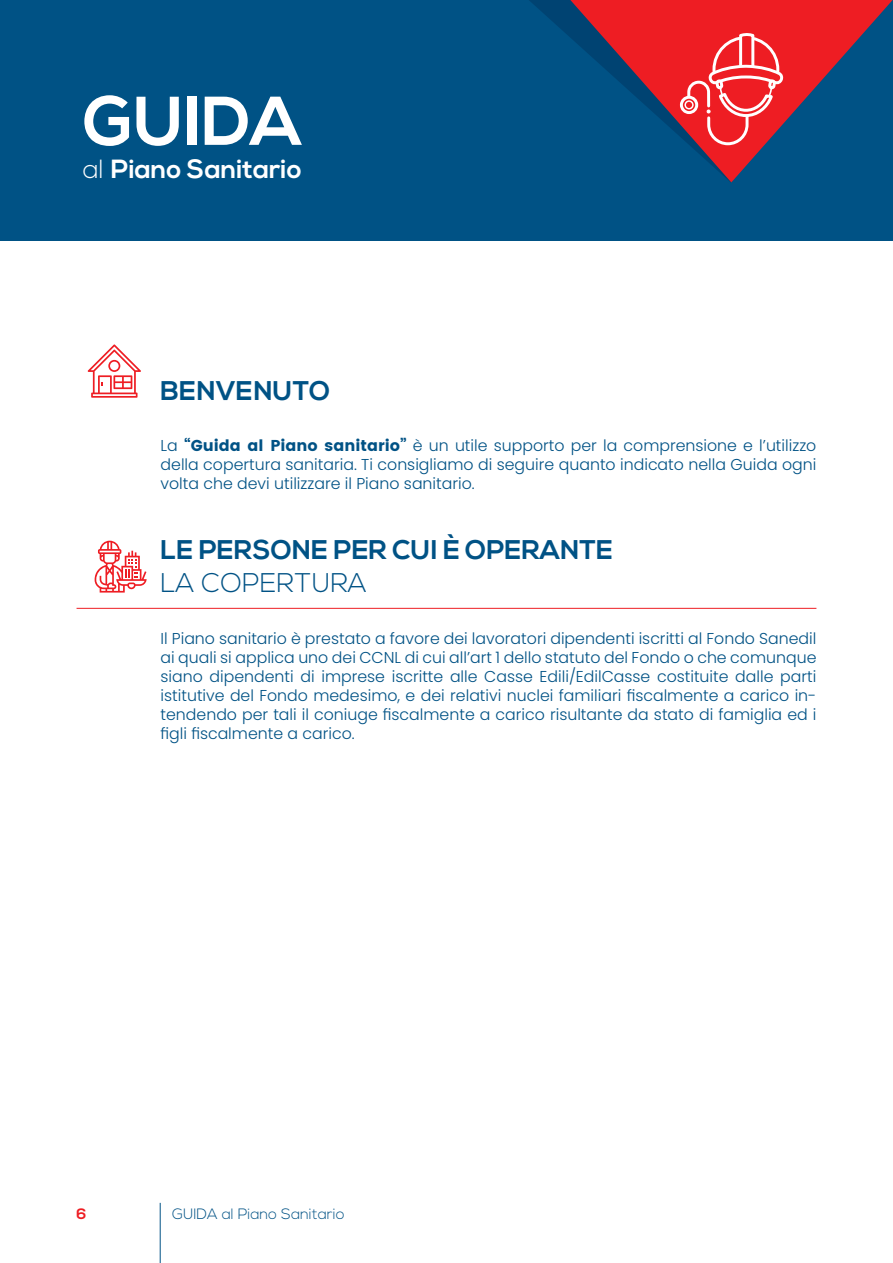
<style>
.page{position:relative;width:893px;height:1263px;background:#fff}
.page>*{position:absolute;margin:0;border:0;box-sizing:border-box;transform-origin:0 0}
.t1{font:700 68.85px "Nexa";color:#fff}
.t2{font:700 27px "Nexa";color:#005285}
.t3{font:300 27px "Nexa";color:#005285}
.t4{font:700 26.25px "Nexa";color:#fff}
.t5{font:300 15.75px/18.9px "Poppins";color:#005285;text-align:justify}
.t6{font:300 15px "Nexa";color:#005285}
.t7{font:700 15px "Nexa";color:#ee1d23}
.s1{font-weight:300}
.s2{font-weight:400}
</style>
<div class="page">
<hr style="left:160px;top:1203px;width:1px;height:60px;background:#005285">
<div style="left:0;top:0;width:893px;height:241px;background:#005285"></div>
<svg style="left:529px;top:0;width:41px;height:37px;fill:#004675"></svg>
<svg style="left:570px;top:0;width:323px;height:182px"></svg>
<svg style="left:88px;top:344px;width:53px;height:54px"></svg>
<div style="left:680px;top:96px;width:18px;height:18px;border:3px solid #fff;border-radius:50%"></div>
<div style="left:684px;top:100px;width:10px;height:9px;border:1px solid #fff;border-radius:50%"></div>
<svg style="left:686px;top:32px;width:99px;height:115px;background:#e8444b"></svg>
<hr style="left:77px;top:608px;width:739px;height:1px;background:#ee1d23">
<svg style="left:95px;top:541px;width:52px;height:51px"></svg>
<h1 class="t1" style="left:83px;top:81px;width:220px">GUIDA</h1>
<h3 class="t4" style="left:83px;top:154px;width:220px"><span class="s1">al</span> Piano Sanitario</h3>
<h2 class="t2" style="left:161px;top:375px;width:171px">BENVENUTO</h2>
<p class="t5" style="left:161px;top:437px;width:657px">La <span class="s2">“Guida al Piano sanitario”</span> è un utile supporto per la comprensione e l’utilizzo della copertura sanitaria. Ti consigliamo di seguire quanto indicato nella Guida ogni volta che devi utilizzare il Piano sanitario.</p>
<h2 class="t2" style="left:161px;top:534px;width:454px">LE PERSONE PER CUI È OPERANTE</h2>
<h2 class="t3" style="left:161px;top:568px;width:208px">LA COPERTURA</h2>
<p class="t5" style="left:161px;top:629px;width:657px">Il Piano sanitario è prestato a favore dei lavoratori dipendenti iscritti al Fondo Sanedil ai quali si applica uno dei CCNL di cui all’art 1 dello statuto del Fondo o che comunque siano dipendenti di imprese iscritte alle Casse Edili/EdilCasse costituite dalle parti istitutive del Fondo medesimo, e dei relativi nuclei familiari fiscalmente a carico in&shy;tendendo per tali il coniuge fiscalmente a carico risultante da stato di famiglia ed i figli fiscalmente a carico.</p>
<p class="t7" style="left:77px;top:1205px;width:11px">6</p>
<p class="t6" style="left:172px;top:1205px;width:174px">GUIDA al Piano Sanitario</p>
</div>
